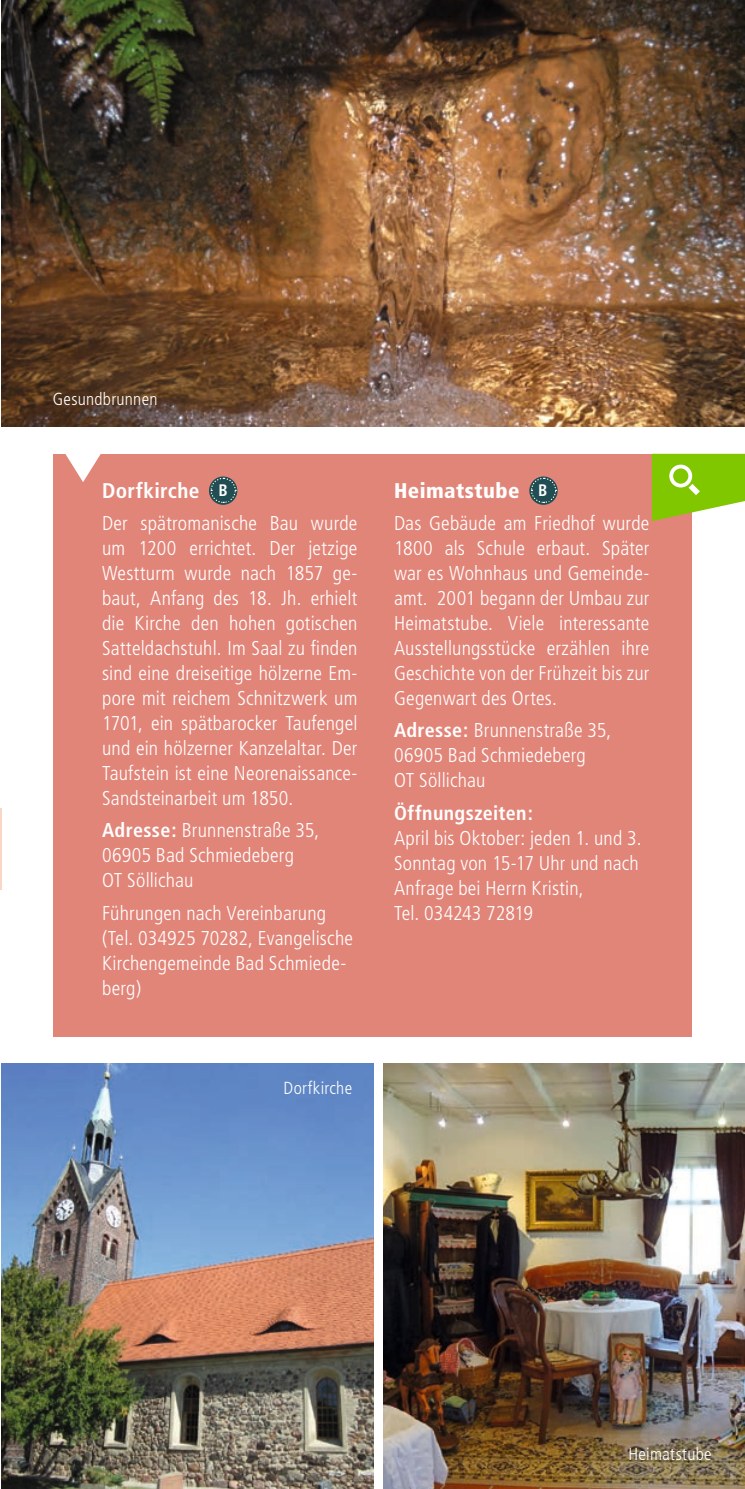
<style>
.page{position:relative;width:745px;height:1489px;background:#fff}
.page>*{position:absolute;margin:0;border:0;box-sizing:border-box;transform-origin:0 0}
.Fliesstext{font:900 condensed 21.25px "Frutiger";letter-spacing:.02em;color:#fff}
.Fliesstext-2{font:700 condensed 21.25px "Frutiger";letter-spacing:.015em;color:#fff}
.Fliesstext_weiß{font:300 condensed 20px/25px "Frutiger";letter-spacing:.01em;color:#fff}
.Fliesstext_weiß-2{font:700 condensed 20px "Frutiger";letter-spacing:.02em;color:#fff}
.Bildertitel{font:300 condensed 17.5px "Frutiger";letter-spacing:.015em;color:#fff}
.Fliesstext_weiß-3{font:700 condensed 16.75px "Frutiger";color:#fff}
.s1{font-weight:700}
</style>
<div class="page">
<div style="left:53px;top:454px;width:638px;height:582px;background:#e28579"></div>
<svg style="left:651px;top:454px;width:93px;height:67px"></svg>
<img style="left:383px;top:1063px;width:361px;height:425px">
<svg style="left:48px;top:426px;width:70px;height:56px"></svg>
<img style="left:1px;top:1063px;width:372px;height:425px">
<img style="left:1px;top:0;width:743px;height:426px">
<hr style="left:0;top:808px;width:1px;height:81px;background:#fad6c6">
<svg style="left:209px;top:476px;width:28px;height:29px"></svg>
<svg style="left:210px;top:477px;width:26px;height:26px"></svg>
<div style="left:218px;top:483px;width:12px;height:17px;background:#214e52"></div>
<svg style="left:529px;top:476px;width:28px;height:29px"></svg>
<svg style="left:530px;top:477px;width:26px;height:26px"></svg>
<div style="left:538px;top:483px;width:11px;height:17px;background:#214e52"></div>
<p class="Bildertitel" style="left:53px;top:389px;width:106px">Gesundbrunnen</p>
<p class="Fliesstext-2" style="left:102px;top:478px;width:99px">Dorfkirche</p>
<p class="Fliesstext_weiß" style="left:102px;top:511px;width:257px;text-align:justify">Der spätromanische Bau wurde um 1200 errichtet. Der jetzige Westturm wurde nach 1857 ge&shy;baut, Anfang des 18. Jh. erhielt die Kirche den hohen gotischen Satteldachstuhl. Im Saal zu finden sind eine dreiseitige hölzerne Em&shy;pore mit reichem Schnitzwerk um 1701, ein spätbarocker Taufengel und ein hölzerner Kanzelaltar. Der Taufstein ist eine Neorenaissance-Sandsteinarbeit um 1850.</p>
<p class="Fliesstext_weiß" style="left:102px;top:818px;width:218px"><span class="s1">Adresse:</span> Brunnenstraße 35,<br>06905 Bad Schmiedeberg<br>OT Söllichau</p>
<p class="Fliesstext_weiß" style="left:102px;top:900px;width:252px">Führungen nach Vereinbarung (Tel. 034925 70282, Evangelische<br>Kirchengemeinde Bad Schmiede&shy;berg)</p>
<p class="Fliesstext" style="left:394px;top:478px;width:127px">Heimatstube</p>
<p class="Fliesstext_weiß" style="left:394px;top:511px;width:257px;text-align:justify">Das Gebäude am Friedhof wurde 1800 als Schule erbaut. Später war es Wohnhaus und Gemeinde&shy;amt. 2001 begann der Umbau zur Heimatstube. Viele interessante Ausstellungsstücke erzählen ihre Geschichte von der Frühzeit bis zur Gegenwart des Ortes.</p>
<p class="Fliesstext_weiß" style="left:394px;top:718px;width:218px"><span class="s1">Adresse:</span> Brunnenstraße 35,<br>06905 Bad Schmiedeberg<br>OT Söllichau</p>
<p class="Fliesstext_weiß-2" style="left:394px;top:800px;width:140px">Öffnungszeiten:</p>
<p class="Fliesstext_weiß" style="left:394px;top:825px;width:249px">April bis Oktober: jeden 1. und 3.<br>Sonntag von 15-17 Uhr und nach<br>Anfrage bei Herrn Kristin,<br>Tel. 034243 72819</p>
<p class="Fliesstext_weiß-3" style="left:218px;top:480px;width:11px">B</p>
<p class="Fliesstext_weiß-3" style="left:538px;top:480px;width:11px">B</p>
<p class="Bildertitel" style="left:283px;top:1078px;width:70px">Dorfkirche</p>
<p class="Bildertitel" style="left:628px;top:1443px;width:85px">Heimatstube</p>
</div>
